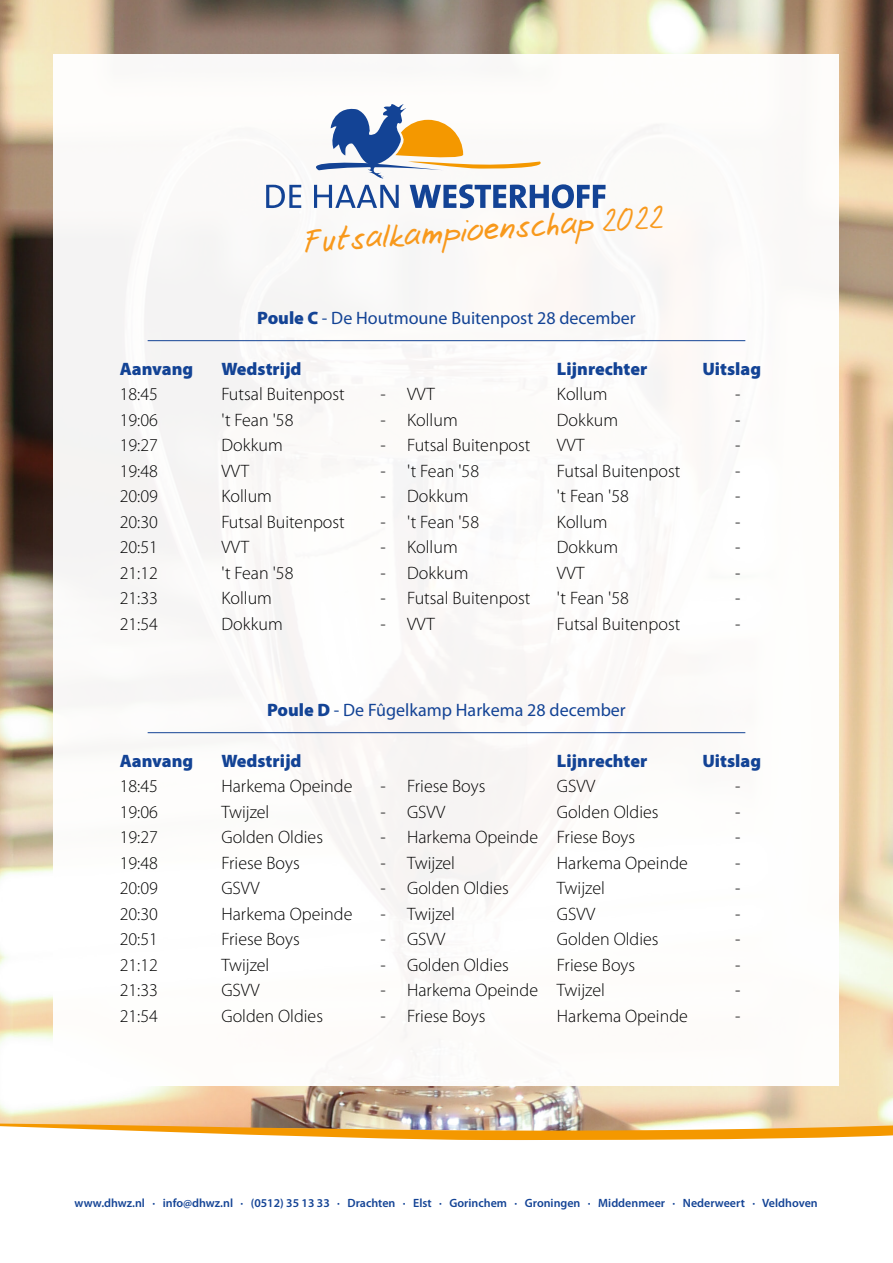
<style>
.page{position:relative;width:893px;height:1263px;background:#fff}
.page>*{position:absolute;margin:0;border:0;box-sizing:border-box;transform-origin:0 0}
.t1{font:31.95px "Josschrift";color:#f8991c}
.t2{font:300 18px "Myriad Pro";color:#000}
.t3{font:18px "Myriad Pro";color:#134395}
.t4{font:900 18px "Myriad Pro";color:#134395}
.t5{font:600 12px "Myriad Pro";color:#134395}
.s1{font-weight:900}
</style>
<div class="page">
<img style="left:0;top:0;width:893px;height:1123px">
<div style="left:54px;top:54px;width:785px;height:1031px;background:#fff"></div>
<svg style="left:266px;top:185px;width:35px;height:23px"></svg>
<svg style="left:314px;top:185px;width:85px;height:23px"></svg>
<svg style="left:410px;top:184px;width:196px;height:24px"></svg>
<svg style="left:316px;top:104px;width:225px;height:74px"></svg>
<svg style="left:0;top:1123px;width:893px;height:18px"></svg>
<hr style="left:148px;top:340px;width:597px;height:1px;background:#134395">
<hr style="left:148px;top:732px;width:597px;height:1px;background:#134395">
<h1 class="t1" style="left:303px;top:222px;width:361px;rotate:-4deg">Futsalkampioenschap 2022</h1>
<p class="t3" style="left:257px;top:307px;width:380px"><span class="s1">Poule C</span> - De Houtmoune Buitenpost 28 december</p>
<p class="t4" style="left:120px;top:356px;width:75px">Aanvang</p>
<p class="t4" style="left:221px;top:356px;width:82px">Wedstrijd</p>
<p class="t4" style="left:557px;top:356px;width:92px">Lijnrechter</p>
<p class="t4" style="left:702px;top:356px;width:60px">Uitslag</p>
<p class="t2" style="left:120px;top:383px;width:40px">18:45</p>
<p class="t2" style="left:221px;top:383px;width:125px">Futsal Buitenpost</p>
<p class="t2" style="left:381px;top:383px;width:56px">- VVT</p>
<p class="t2" style="left:557px;top:383px;width:52px">Kollum</p>
<p class="t2" style="left:735px;top:383px;width:7px">-</p>
<p class="t2" style="left:120px;top:409px;width:40px">19:06</p>
<p class="t2" style="left:221px;top:409px;width:74px">'t Fean '58</p>
<p class="t2" style="left:381px;top:409px;width:79px">- Kollum</p>
<p class="t2" style="left:557px;top:409px;width:63px">Dokkum</p>
<p class="t2" style="left:735px;top:409px;width:7px">-</p>
<p class="t2" style="left:120px;top:434px;width:40px">19:27</p>
<p class="t2" style="left:221px;top:434px;width:63px">Dokkum</p>
<p class="t2" style="left:381px;top:434px;width:151px">- Futsal Buitenpost</p>
<p class="t2" style="left:557px;top:434px;width:29px">VVT</p>
<p class="t2" style="left:735px;top:434px;width:7px">-</p>
<p class="t2" style="left:120px;top:460px;width:40px">19:48</p>
<p class="t2" style="left:221px;top:460px;width:29px">VVT</p>
<p class="t2" style="left:381px;top:460px;width:100px">- 't Fean '58</p>
<p class="t2" style="left:557px;top:460px;width:125px">Futsal Buitenpost</p>
<p class="t2" style="left:735px;top:460px;width:7px">-</p>
<p class="t2" style="left:120px;top:485px;width:40px">20:09</p>
<p class="t2" style="left:221px;top:485px;width:52px">Kollum</p>
<p class="t2" style="left:381px;top:485px;width:89px">- Dokkum</p>
<p class="t2" style="left:557px;top:485px;width:74px">'t Fean '58</p>
<p class="t2" style="left:735px;top:485px;width:7px">-</p>
<p class="t2" style="left:120px;top:511px;width:40px">20:30</p>
<p class="t2" style="left:221px;top:511px;width:125px">Futsal Buitenpost</p>
<p class="t2" style="left:381px;top:511px;width:100px">- 't Fean '58</p>
<p class="t2" style="left:557px;top:511px;width:52px">Kollum</p>
<p class="t2" style="left:735px;top:511px;width:7px">-</p>
<p class="t2" style="left:120px;top:536px;width:40px">20:51</p>
<p class="t2" style="left:221px;top:536px;width:29px">VVT</p>
<p class="t2" style="left:381px;top:536px;width:79px">- Kollum</p>
<p class="t2" style="left:557px;top:536px;width:63px">Dokkum</p>
<p class="t2" style="left:735px;top:536px;width:7px">-</p>
<p class="t2" style="left:120px;top:562px;width:40px">21:12</p>
<p class="t2" style="left:221px;top:562px;width:74px">'t Fean '58</p>
<p class="t2" style="left:381px;top:562px;width:89px">- Dokkum</p>
<p class="t2" style="left:557px;top:562px;width:29px">VVT</p>
<p class="t2" style="left:735px;top:562px;width:7px">-</p>
<p class="t2" style="left:120px;top:587px;width:40px">21:33</p>
<p class="t2" style="left:221px;top:587px;width:52px">Kollum</p>
<p class="t2" style="left:381px;top:587px;width:151px">- Futsal Buitenpost</p>
<p class="t2" style="left:557px;top:587px;width:74px">'t Fean '58</p>
<p class="t2" style="left:735px;top:587px;width:7px">-</p>
<p class="t2" style="left:120px;top:613px;width:40px">21:54</p>
<p class="t2" style="left:221px;top:613px;width:63px">Dokkum</p>
<p class="t2" style="left:381px;top:613px;width:56px">- VVT</p>
<p class="t2" style="left:557px;top:613px;width:125px">Futsal Buitenpost</p>
<p class="t2" style="left:735px;top:613px;width:7px">-</p>
<p class="t3" style="left:267px;top:699px;width:360px"><span class="s1">Poule D</span> - De Fûgelkamp Harkema 28 december</p>
<p class="t4" style="left:120px;top:748px;width:75px">Aanvang</p>
<p class="t4" style="left:221px;top:748px;width:82px">Wedstrijd</p>
<p class="t4" style="left:557px;top:748px;width:92px">Lijnrechter</p>
<p class="t4" style="left:702px;top:748px;width:60px">Uitslag</p>
<p class="t2" style="left:120px;top:775px;width:40px">18:45</p>
<p class="t2" style="left:221px;top:775px;width:133px">Harkema Opeinde</p>
<p class="t2" style="left:381px;top:775px;width:106px">- Friese Boys</p>
<p class="t2" style="left:557px;top:775px;width:40px">GSVV</p>
<p class="t2" style="left:735px;top:775px;width:7px">-</p>
<p class="t2" style="left:120px;top:801px;width:40px">19:06</p>
<p class="t2" style="left:221px;top:801px;width:50px">Twijzel</p>
<p class="t2" style="left:381px;top:801px;width:66px">- GSVV</p>
<p class="t2" style="left:557px;top:801px;width:103px">Golden Oldies</p>
<p class="t2" style="left:735px;top:801px;width:7px">-</p>
<p class="t2" style="left:120px;top:826px;width:40px">19:27</p>
<p class="t2" style="left:221px;top:826px;width:103px">Golden Oldies</p>
<p class="t2" style="left:381px;top:826px;width:256px">- Harkema Opeinde Friese Boys</p>
<p class="t2" style="left:735px;top:826px;width:7px">-</p>
<p class="t2" style="left:120px;top:852px;width:40px">19:48</p>
<p class="t2" style="left:221px;top:852px;width:80px">Friese Boys</p>
<p class="t2" style="left:381px;top:852px;width:76px">- Twijzel</p>
<p class="t2" style="left:557px;top:852px;width:133px">Harkema Opeinde</p>
<p class="t2" style="left:735px;top:852px;width:7px">-</p>
<p class="t2" style="left:120px;top:877px;width:40px">20:09</p>
<p class="t2" style="left:221px;top:877px;width:40px">GSVV</p>
<p class="t2" style="left:381px;top:877px;width:130px">- Golden Oldies</p>
<p class="t2" style="left:557px;top:877px;width:50px">Twijzel</p>
<p class="t2" style="left:735px;top:877px;width:7px">-</p>
<p class="t2" style="left:120px;top:903px;width:40px">20:30</p>
<p class="t2" style="left:221px;top:903px;width:133px">Harkema Opeinde</p>
<p class="t2" style="left:381px;top:903px;width:76px">- Twijzel</p>
<p class="t2" style="left:557px;top:903px;width:40px">GSVV</p>
<p class="t2" style="left:735px;top:903px;width:7px">-</p>
<p class="t2" style="left:120px;top:928px;width:40px">20:51</p>
<p class="t2" style="left:221px;top:928px;width:80px">Friese Boys</p>
<p class="t2" style="left:381px;top:928px;width:66px">- GSVV</p>
<p class="t2" style="left:557px;top:928px;width:103px">Golden Oldies</p>
<p class="t2" style="left:735px;top:928px;width:7px">-</p>
<p class="t2" style="left:120px;top:954px;width:40px">21:12</p>
<p class="t2" style="left:221px;top:954px;width:50px">Twijzel</p>
<p class="t2" style="left:381px;top:954px;width:130px">- Golden Oldies</p>
<p class="t2" style="left:557px;top:954px;width:80px">Friese Boys</p>
<p class="t2" style="left:735px;top:954px;width:7px">-</p>
<p class="t2" style="left:120px;top:979px;width:40px">21:33</p>
<p class="t2" style="left:221px;top:979px;width:40px">GSVV</p>
<p class="t2" style="left:381px;top:979px;width:226px">- Harkema Opeinde Twijzel</p>
<p class="t2" style="left:735px;top:979px;width:7px">-</p>
<p class="t2" style="left:120px;top:1005px;width:40px">21:54</p>
<p class="t2" style="left:221px;top:1005px;width:103px">Golden Oldies</p>
<p class="t2" style="left:381px;top:1005px;width:106px">- Friese Boys</p>
<p class="t2" style="left:557px;top:1005px;width:133px">Harkema Opeinde</p>
<p class="t2" style="left:735px;top:1005px;width:7px">-</p>
<p class="t5" style="left:75px;top:1196px;width:745px">www.dhwz.nl · info@dhwz.nl · (0512) 35 13 33 · Drachten · Elst · Gorinchem · Groningen · Middenmeer · Nederweert · Veldhoven</p>
</div>
